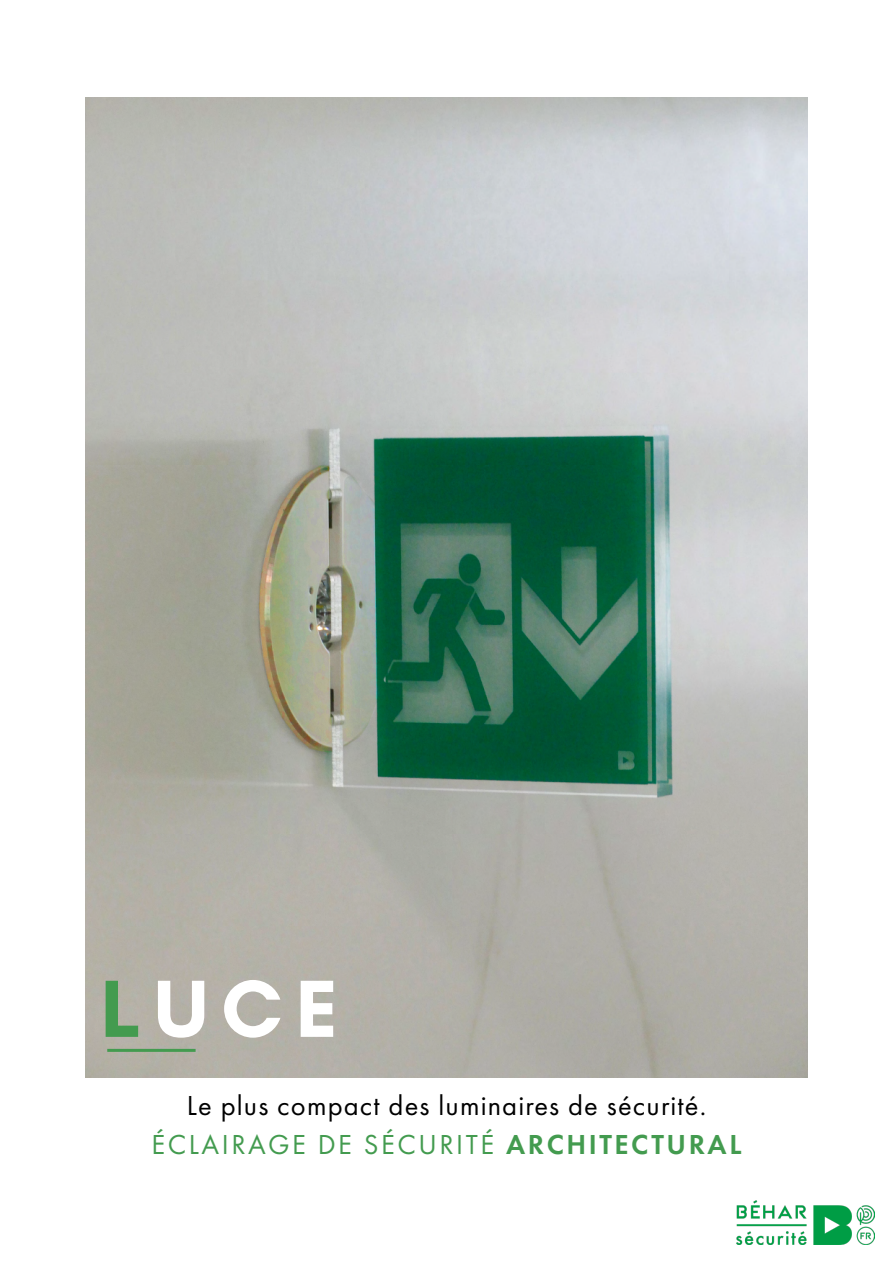
<style>
.page{position:relative;width:893px;height:1263px;background:#fff}
.page>*{position:absolute;margin:0;border:0;box-sizing:border-box;transform-origin:0 0}
.t1{font:700 82.5px "Glacial Indifference";color:#fff}
.t2{font:28.5px "Futura PT";letter-spacing:.04em;color:#000}
.t3{font:28.5px "Futura PT";letter-spacing:.09em;color:#439b4f}
.s1{color:#439b4f}
.s2{font-weight:600}
</style>
<div class="page">
<img style="left:85px;top:98px;width:723px;height:979px">
<img style="left:736px;top:1200px;width:139px;height:45px">
<hr style="left:107px;top:1049px;width:89px;height:3px;background:#439b4f">
<p class="t1" style="left:101px;top:958px;width:239px"><span class="s1">L</span>UCE</p>
<p class="t2" style="left:187px;top:1089px;width:521px">Le plus compact des luminaires de sécurité.</p>
<p class="t3" style="left:151px;top:1128px;width:591px">ÉCLAIRAGE DE SÉCURITÉ <span class="s2">ARCHITECTURAL</span></p>
</div>
